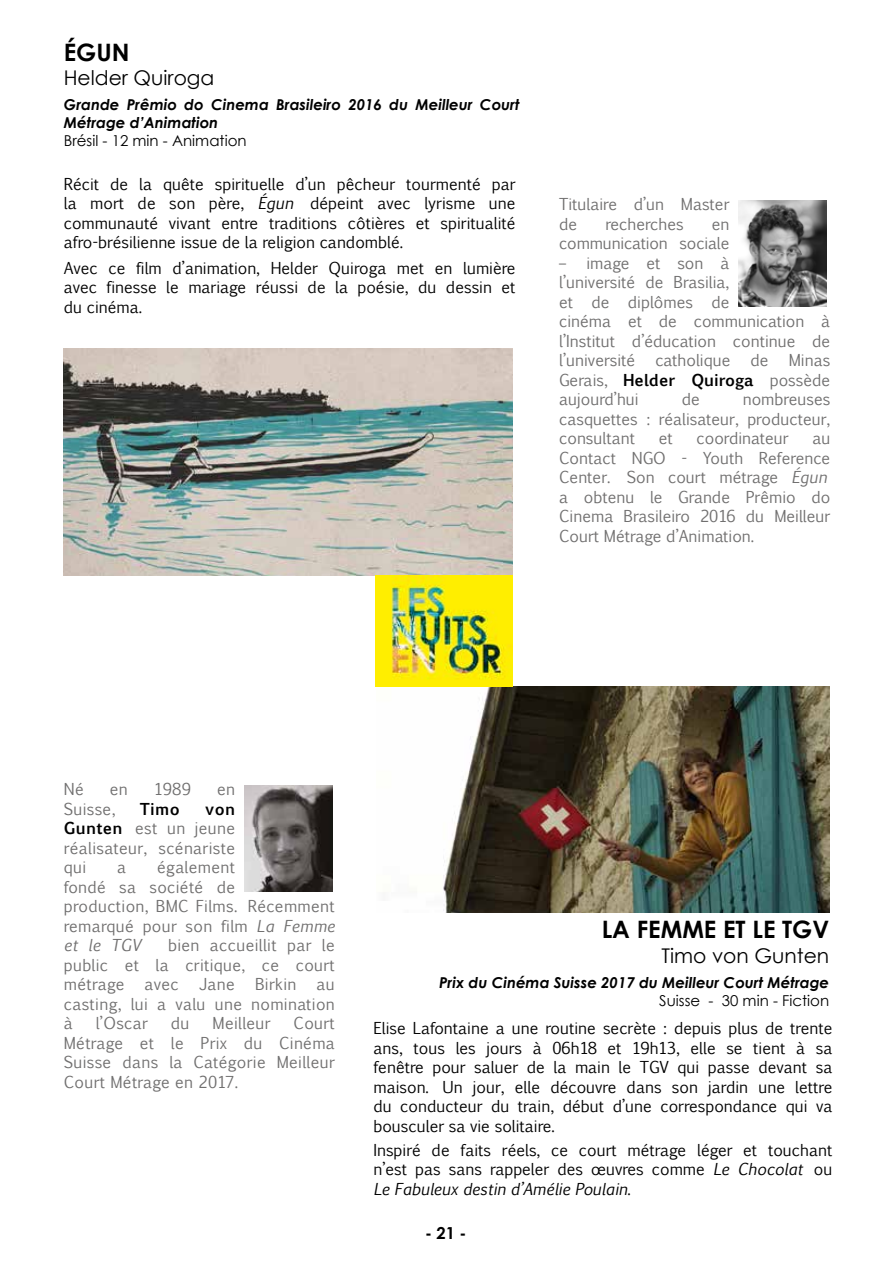
<style>
.page{position:relative;width:893px;height:1263px;background:#fff}
.page>*{position:absolute;margin:0;border:0;box-sizing:border-box;transform-origin:0 0}
.t1{font:700 24px "Century Gothic";color:#000}
.t2{font:20.25px "Century Gothic";color:#000}
.t3{font:700 16.5px "Century Gothic";color:#000}
.t4{font:15.75px/19.5px "Euphemia UCAS";color:#000;text-align:justify}
.t5{font:15.75px/19.5px "Euphemia UCAS";color:#706f6f;text-align:justify}
.t6{font:15.75px/19.5px "Euphemia UCAS";letter-spacing:.02em;color:#706f6f}
.t7{font:700 15.75px "Euphemia UCAS";color:#000}
.t8{font:italic 700 15px/18px "Century Gothic";color:#000}
.t9{font:15px "Century Gothic";color:#000}
.s1{font-style:italic}
.s2{font-weight:700;color:#000}
</style>
<div class="page">
<img style="left:64px;top:349px;width:448px;height:226px">
<img style="left:376px;top:686px;width:453px;height:227px">
<img style="left:739px;top:200px;width:87px;height:106px">
<img style="left:245px;top:786px;width:87px;height:106px">
<img style="left:376px;top:575px;width:136px;height:111px">
<h1 class="t1" style="left:64px;top:34px;width:67px">ÉGUN</h1>
<p class="t2" style="left:64px;top:63px;width:152px">Helder Quiroga</p>
<p class="t8" style="left:64px;top:95px;width:457px">Grande Prêmio do Cinema Brasileiro 2016 du Meilleur Court<br>Métrage d’Animation</p>
<p class="t9" style="left:64px;top:130px;width:184px">Brésil - 12 min - Animation</p>
<p class="t4" style="left:64px;top:173px;width:453px">Récit de la quête spirituelle d’un pêcheur tourmenté par la mort de son père, <span class="s1">Égun</span> dépeint avec lyrisme une communauté vivant entre traditions côtières et spiritualité afro-brésilienne issue de la religion candomblé.</p>
<p class="t4" style="left:64px;top:257px;width:453px">Avec ce film d’animation, Helder Quiroga met en lumière avec finesse le mariage réussi de la poésie, du dessin et du cinéma.</p>
<p class="t5" style="left:559px;top:194px;width:172px">Titulaire d’un Master de</p>
<p class="t5" style="left:605px;top:213px;width:80px">recherches</p>
<p class="t5" style="left:559px;top:213px;width:172px;text-align:right">en<br>communication sociale</p>
<p class="t5" style="left:559px;top:252px;width:273px;text-align:left">– image et son à<br>l’université de Brasilia,<br>et de diplômes de<br>cinéma et de communication à l’Institut d’éducation continue de l’université</p>
<p class="t5" style="left:559px;top:350px;width:273px;text-indent:230px">Minas Gerais, <span class="s2">Helder Quiroga</span> possède aujourd’hui</p>
<p class="t5" style="left:655px;top:350px;width:77px">catholique</p>
<p class="t5" style="left:750px;top:350px;width:20px">de</p>
<p class="t5" style="left:559px;top:389px;width:273px;text-indent:184px">nombreuses casquettes : réalisateur, producteur, consultant</p>
<p class="t5" style="left:682px;top:389px;width:20px">de</p>
<p class="t5" style="left:659px;top:428px;width:16px">et</p>
<p class="t5" style="left:696px;top:428px;width:94px">coordinateur</p>
<p class="t5" style="left:559px;top:428px;width:273px;text-align:left;text-indent:253px">au<br>Contact NGO - Youth Reference<br>Center. Son court métrage <span class="s1">Égun </span>a obtenu le Grande Prêmio do<br>Cinema Brasileiro 2016 du Meilleur<br>Court Métrage d’Animation.</p>
<p class="t5" style="left:64px;top:779px;width:21px">Né</p>
<p class="t5" style="left:110px;top:779px;width:20px">en</p>
<p class="t5" style="left:154px;top:779px;width:38px">1989</p>
<p class="t5" style="left:217px;top:779px;width:20px">en</p>
<p class="t5" style="left:64px;top:798px;width:53px">Suisse,</p>
<p class="t7" style="left:140px;top:797px;width:41px">Timo</p>
<p class="t5" style="left:64px;top:798px;width:173px;text-indent:141px"><span class="s2">von Gunten</span> est un jeune réalisateur, scénariste qui</p>
<p class="t6" style="left:64px;top:857px;width:273px;text-indent:93px">également<br>fondé sa société de<br>production, BMC Films. Récemment remarqué pour son film <span class="s1">La Femme et le TGV</span></p>
<p class="t5" style="left:117px;top:857px;width:11px">a</p>
<h1 class="t1" style="left:602px;top:911px;width:229px">LA FEMME ET LE TGV</h1>
<p class="t2" style="left:661px;top:941px;width:169px">Timo von Gunten</p>
<p class="t8" style="left:439px;top:973px;width:391px">Prix du Cinéma Suisse 2017 du Meilleur Court Métrage</p>
<p class="t9" style="left:659px;top:990px;width:171px">Suisse - 30 min - Fiction</p>
<p class="t5" style="left:64px;top:935px;width:273px;text-indent:104px">bien accueillit par le public et la critique, ce court métrage</p>
<p class="t5" style="left:145px;top:974px;width:36px">avec</p>
<p class="t5" style="left:199px;top:974px;width:37px">Jane</p>
<p class="t5" style="left:255px;top:974px;width:43px">Birkin</p>
<p class="t5" style="left:64px;top:974px;width:273px;text-indent:253px">au casting, lui a valu une nomination à</p>
<p class="t5" style="left:96px;top:1013px;width:54px">l’Oscar</p>
<p class="t5" style="left:171px;top:1013px;width:20px">du</p>
<p class="t6" style="left:212px;top:1013px;width:60px">Meilleur</p>
<p class="t5" style="left:64px;top:1013px;width:273px;text-indent:230px">Court Métrage et le Prix du Cinéma Suisse dans la Catégorie Meilleur Court Métrage en 2017.</p>
<p class="t4" style="left:373px;top:1018px;width:460px">Elise Lafontaine a une routine secrète : depuis plus de trente ans, tous les jours à 06h18 et 19h13, elle se tient à sa fenêtre pour saluer de la main le TGV qui passe devant sa maison. Un jour, elle découvre dans son jardin une lettre du conducteur du train, début d’une correspondance qui va bousculer sa vie solitaire.</p>
<p class="t4" style="left:373px;top:1139px;width:460px">Inspiré de faits réels, ce court métrage léger et touchant n’est pas sans rappeler des œuvres comme <span class="s1">Le Chocolat</span> ou <span class="s1">Le Fabuleux destin d’Amélie Poulain</span>.</p>
<p class="t3" style="left:425px;top:1221px;width:43px">- 21 -</p>
</div>
